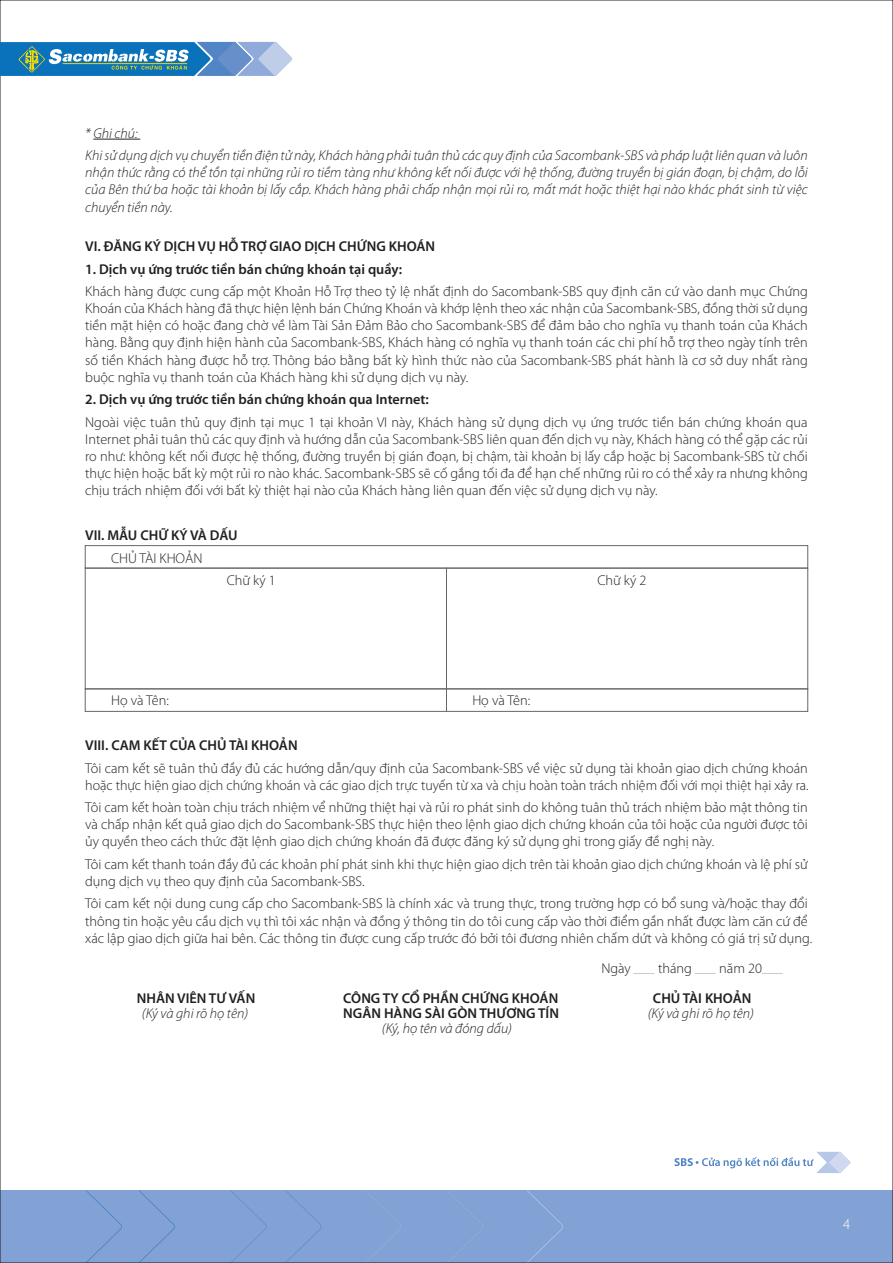
<style>
.page{position:relative;width:893px;height:1263px;background:#fff}
.page>*{position:absolute;margin:0;border:0;box-sizing:border-box;transform-origin:0 0}
.t1{font:300 15px "Myriad Pro";color:#fff}
.t2{font:300 14.25px/17.1px "Myriad Pro";color:#231f20;text-align:justify}
.t3{font:italic 300 14.25px/17.1px "Myriad Pro";color:#231f20}
.t4{font:600 14.25px "Myriad Pro";color:#231f20}
.t5{font:italic 300 6px "Myriad Pro";color:#5c5b5c}
</style>
<div class="page">
<div style="left:0;top:1191px;width:893px;height:72px;background:#82a1d4"></div>
<svg style="left:674px;top:1152px;width:177px;height:21px"></svg>
<svg style="left:86px;top:1191px;width:36px;height:70px"></svg>
<svg style="left:139px;top:1191px;width:36px;height:70px"></svg>
<svg style="left:231px;top:1191px;width:35px;height:70px"></svg>
<svg style="left:286px;top:1191px;width:35px;height:70px"></svg>
<svg style="left:366px;top:1191px;width:35px;height:70px"></svg>
<svg style="left:448px;top:1191px;width:35px;height:70px"></svg>
<svg style="left:527px;top:1191px;width:36px;height:70px"></svg>
<svg style="left:0;top:42px;width:292px;height:34px;background:#5295c2"></svg>
<hr style="left:93px;top:139px;width:47px;height:1px;background:#231f20">
<div style="left:85px;top:545px;width:723px;height:23px;border:1px solid #666767"></div>
<div style="left:85px;top:568px;width:362px;height:121px;border:1px solid #666767"></div>
<div style="left:446px;top:568px;width:362px;height:121px;border:1px solid #666767"></div>
<div style="left:85px;top:688px;width:362px;height:24px;border:1px solid #666767"></div>
<div style="left:446px;top:688px;width:362px;height:24px;border:1px solid #666767"></div>
<p class="t3" style="left:85px;top:122px;width:724px;line-height:22.5px">* Ghi chú:<br>Khi sử dụng dịch vụ chuyển tiền điện tử này, Khách hàng phải tuân thủ các quy định của Sacombank-SBS và pháp luật liên quan và luôn</p>
<p class="t3" style="left:85px;top:164px;width:724px;text-align:justify">nhận thức rằng có thể tồn tại những rủi ro tiềm tàng như không kết nối được với hệ thống, đường truyền bị gián đoạn, bị chậm, do lỗi của Bên thứ ba hoặc tài khoản bị lấy cắp. Khách hàng phải chấp nhận mọi rủi ro, mất mát hoặc thiệt hại nào khác phát sinh từ việc chuyển tiền này.</p>
<p class="t4" style="left:85px;top:237px;width:351px">VI. ĐĂNG KÝ DỊCH VỤ HỖ TRỢ GIAO DỊCH CHỨNG KHOÁN</p>
<p class="t4" style="left:85px;top:260px;width:318px">1. Dịch vụ ứng trước tiền bán chứng khoán tại quầy:</p>
<p class="t2" style="left:85px;top:283px;width:724px">Khách hàng được cung cấp một Khoản Hỗ Trợ theo tỷ lệ nhất định do Sacombank-SBS quy định căn cứ vào danh mục Chứng Khoán của Khách hàng đã thực hiện lệnh bán Chứng Khoán và khớp lệnh theo xác nhận của Sacombank-SBS, đồng thời sử dụng tiền mặt hiện có hoặc đang chờ về làm Tài Sản Đảm Bảo cho Sacombank-SBS để đảm bảo cho nghĩa vụ thanh toán của Khách hàng. Bằng quy định hiện hành của Sacombank-SBS, Khách hàng có nghĩa vụ thanh toán các chi phí hỗ trợ theo ngày tính trên số tiền Khách hàng được hỗ trợ. Thông báo bằng bất kỳ hình thức nào của Sacombank-SBS phát hành là cơ sở duy nhất ràng buộc nghĩa vụ thanh toán của Khách hàng khi sử dụng dịch vụ này.</p>
<p class="t4" style="left:85px;top:390px;width:345px">2. Dịch vụ ứng trước tiền bán chứng khoán qua Internet:</p>
<p class="t2" style="left:85px;top:413px;width:724px">Ngoài việc tuân thủ quy định tại mục 1 tại khoản VI này, Khách hàng sử dụng dịch vụ ứng trước tiền bán chứng khoán qua Internet phải tuân thủ các quy định và hướng dẫn của Sacombank-SBS liên quan đến dịch vụ này, Khách hàng có thể gặp các rủi ro như: không kết nối được hệ thống, đường truyền bị gián đoạn, bị chậm, tài khoản bị lấy cắp hoặc bị Sacombank-SBS từ chối thực hiện hoặc bất kỳ một rủi ro nào khác. Sacombank-SBS sẽ cố gắng tối đa để hạn chế những rủi ro có thể xảy ra nhưng không chịu trách nhiệm đối với bất kỳ thiệt hại nào của Khách hàng liên quan đến việc sử dụng dịch vụ này.</p>
<p class="t4" style="left:85px;top:526px;width:154px">VII. MẪU CHỮ KÝ VÀ DẤU</p>
<p class="t2" style="left:111px;top:549px;width:93px">CHỦ TÀI KHOẢN</p>
<p class="t2" style="left:227px;top:572px;width:51px">Chữ ký 1</p>
<p class="t2" style="left:597px;top:572px;width:51px">Chữ ký 2</p>
<p class="t2" style="left:111px;top:692px;width:59px">Họ và Tên:</p>
<p class="t2" style="left:472px;top:692px;width:59px">Họ và Tên:</p>
<p class="t4" style="left:85px;top:736px;width:214px">VIII. CAM KẾT CỦA CHỦ TÀI KHOẢN</p>
<p class="t2" style="left:85px;top:759px;width:725px">Tôi cam kết sẽ tuân thủ đầy đủ các hướng dẫn/quy định của Sacombank-SBS về việc sử dụng tài khoản giao dịch chứng khoán hoặc thực hiện giao dịch chứng khoán và các giao dịch trực tuyến từ xa và chịu hoàn toàn trách nhiệm đối với mọi thiệt hại xảy ra.</p>
<p class="t2" style="left:85px;top:799px;width:724px">Tôi cam kết hoàn toàn chịu trách nhiệm vể những thiệt hại và rủi ro phát sinh do không tuân thủ trách nhiệm bảo mật thông tin và chấp nhận kết quả giao dịch do Sacombank-SBS thực hiện theo lệnh giao dịch chứng khoán của tôi hoặc của người được tôi ủy quyền theo cách thức đặt lệnh giao dịch chứng khoán đã được đăng ký sử dụng ghi trong giấy đề nghị này.</p>
<p class="t2" style="left:85px;top:855px;width:724px">Tôi cam kết thanh toán đầy đủ các khoản phí phát sinh khi thực hiện giao dịch trên tài khoản giao dịch chứng khoán và lệ phí sử dụng dịch vụ theo quy định của Sacombank-SBS.</p>
<p class="t2" style="left:85px;top:895px;width:728px;text-align:left">Tôi cam kết nội dung cung cấp cho Sacombank-SBS là chính xác và trung thực, trong trường hợp có bổ sung và/hoặc thay đổi thông tin hoặc yêu cầu dịch vụ thì tôi xác nhận và đồng ý thông tin do tôi cung cấp vào thời điểm gần nhất được làm căn cứ để xác lập giao dịch giữa hai bên. Các thông tin được cung cấp trước đó bởi tôi đương nhiên chấm dứt và không có giá trị sử dụng.</p>
<p class="t2" style="left:601px;top:959px;width:31px">Ngày</p>
<p class="t5" style="left:634px;top:967px;width:22px">_______</p>
<p class="t2" style="left:658px;top:959px;width:35px">tháng</p>
<p class="t5" style="left:695px;top:967px;width:22px">_______</p>
<p class="t2" style="left:719px;top:959px;width:44px">năm 20</p>
<p class="t5" style="left:762px;top:967px;width:23px">_______</p>
<p class="t4" style="left:137px;top:989px;width:120px">NHÂN VIÊN TƯ VẤN</p>
<p class="t4" style="left:343px;top:989px;width:217px">CÔNG TY CỔ PHẦN CHỨNG KHOÁN</p>
<p class="t4" style="left:653px;top:989px;width:100px">CHỦ TÀI KHOẢN</p>
<p class="t3" style="left:142px;top:1004px;width:108px">(Ký và ghi rõ họ tên)</p>
<p class="t4" style="left:343px;top:1004px;width:217px">NGÂN HÀNG SÀI GÒN THƯƠNG TÍN</p>
<p class="t3" style="left:648px;top:1004px;width:108px">(Ký và ghi rõ họ tên)</p>
<p class="t3" style="left:382px;top:1019px;width:132px">(Ký, họ tên và đóng dấu)</p>
<p class="t1" style="left:843px;top:1214px;width:9px">4</p>
</div>
